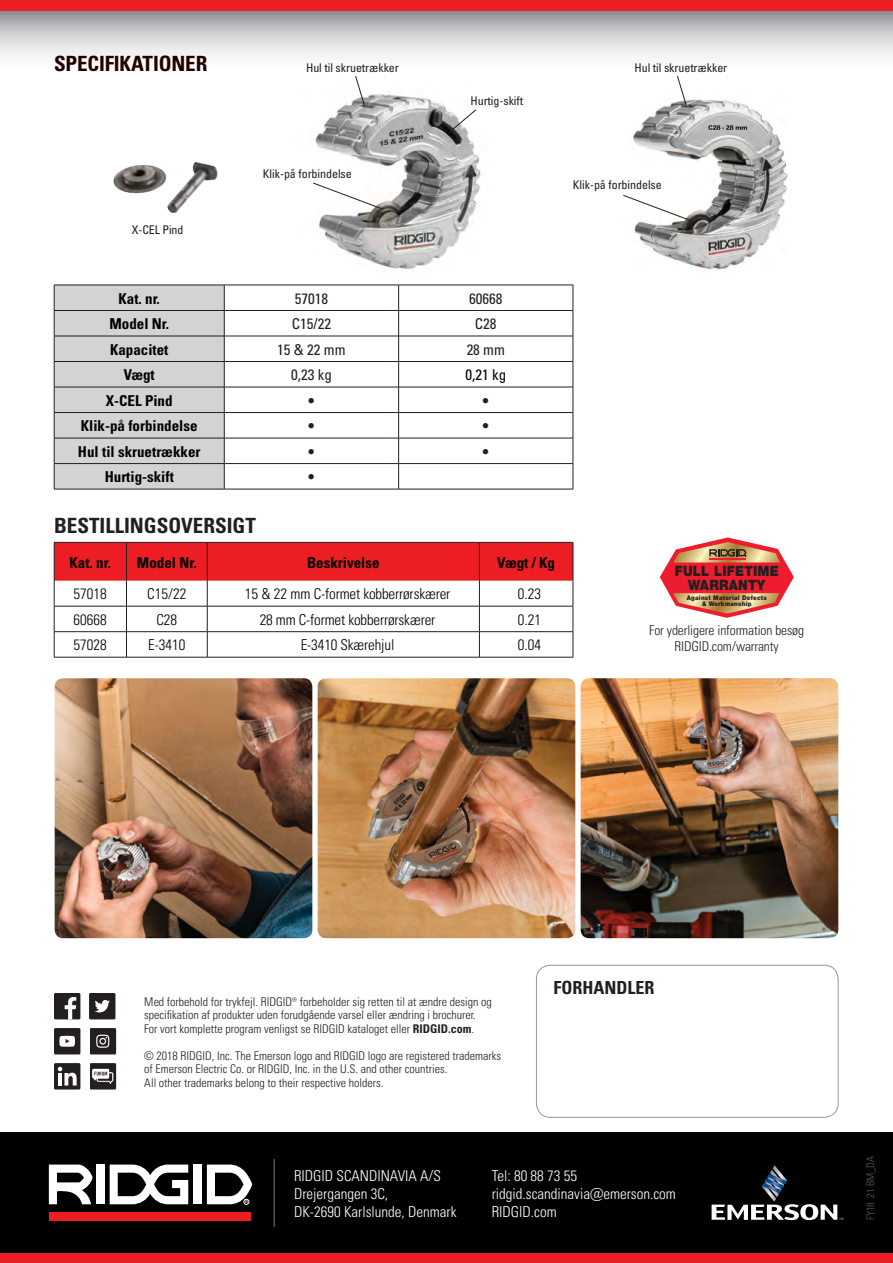
<style>
.page{position:relative;width:893px;height:1263px;background:#fff}
.page>*{position:absolute;margin:0;border:0;box-sizing:border-box;transform-origin:0 0}
.t1{font:21px "Univers LTCYR 67 Bold Cond";color:#231f20}
.t2{font:21px "Univers LTCYR 67 Bold Cond";letter-spacing:-.005em;color:#230000}
.t3{font:18px "Univers LTCYR 67 Bold Cond";color:#231f20}
.t4{font:15px "Univers LTCYR 67 Bold Cond";color:#000}
.t5{font:15px "Univers LTCYR 47 Light Cond";letter-spacing:-.01em;color:#000}
.t6{font:15px/18px "Univers LTCYR 47 Light Cond";color:#fff}
.t7{font:condensed 15px "Univers LTCYR 57";color:#231f20}
.t8{font:condensed 15px "Univers LTCYR 57";color:#000}
.t9{font:900 14.1px/14.1px "Helvetica Neue LT Com";letter-spacing:.02em;color:#231f20;text-align:center;scale:.9 1}
.t10{font:13.5px/16.2px "Univers LTCYR 47 Light Cond";letter-spacing:-.01em;color:#231f20;text-align:center}
.t11{font:12px/13.5px "Univers LTCYR 47 Light Cond";color:#231f20}
.t12{font:condensed 12px "Univers LTCYR 57";letter-spacing:-.005em;color:#231f20}
.t13{font:10.5px "Univers LTCYR 47 Light Cond";letter-spacing:-.01em;color:#58595b}
.t14{font:900 6.45px/6.4px "Helvetica Neue LT Com";letter-spacing:.04em;color:#231f20;text-align:center;scale:.9 1}
.s1{font-family:"Univers LTCYR 67 Bold Cond"}
</style>
<div class="page">
<div style="left:0;top:1133px;width:893px;height:120px;background:#000"></div>
<div style="left:0;top:1253px;width:893px;height:10px;background:#ed1d24"></div>
<hr style="left:274px;top:1159px;width:1px;height:68px;background:#515254">
<div style="left:49px;top:1212px;width:202px;height:8px;background:#ed1d24"></div>
<div style="left:96px;top:1164px;width:8px;height:40px;background:#fff"></div>
<div style="left:194px;top:1164px;width:8px;height:40px;background:#fff"></div>
<svg style="left:49px;top:1164px;width:44px;height:40px"></svg>
<svg style="left:110px;top:1164px;width:78px;height:40px"></svg>
<svg style="left:207px;top:1164px;width:45px;height:40px"></svg>
<svg style="left:712px;top:1165px;width:131px;height:55px"></svg>
<img style="left:318px;top:678px;width:257px;height:260px">
<img style="left:55px;top:678px;width:257px;height:260px">
<img style="left:581px;top:678px;width:257px;height:260px">
<div style="left:54px;top:993px;width:26px;height:26px;background:#231f20"></div>
<svg style="left:65px;top:997px;width:11px;height:22px"></svg>
<div style="left:90px;top:993px;width:25px;height:26px;background:#231f20"></div>
<svg style="left:95px;top:1000px;width:15px;height:12px"></svg>
<div style="left:54px;top:1028px;width:26px;height:26px;background:#231f20"></div>
<svg style="left:59px;top:1036px;width:16px;height:11px"></svg>
<div style="left:91px;top:1028px;width:25px;height:26px;background:#231f20"></div>
<svg style="left:96px;top:1035px;width:13px;height:13px"></svg>
<div style="left:54px;top:1063px;width:26px;height:26px;background:#231f20"></div>
<svg style="left:58px;top:1067px;width:19px;height:18px"></svg>
<div style="left:91px;top:1063px;width:25px;height:26px;background:#231f20"></div>
<svg style="left:92px;top:1069px;width:22px;height:15px"></svg>
<svg style="left:0;top:10px;width:893px;height:47px;background:#cac6c8"></svg>
<div style="left:0;top:0;width:893px;height:10px;background:#ed1d24"></div>
<img style="left:315px;top:94px;width:166px;height:175px">
<svg style="left:660px;top:537px;width:134px;height:81px"></svg>
<img style="left:633px;top:99px;width:155px;height:171px">
<img style="left:713px;top:125px;width:20px;height:5px">
<div style="left:536px;top:965px;width:302px;height:152px;border:1px solid #939598;border-radius:14px"></div>
<svg style="left:355px;top:76px;width:10px;height:30px"></svg>
<svg style="left:447px;top:109px;width:30px;height:25px"></svg>
<svg style="left:623px;top:194px;width:71px;height:28px"></svg>
<svg style="left:313px;top:182px;width:71px;height:28px"></svg>
<svg style="left:676px;top:76px;width:11px;height:30px"></svg>
<img style="left:113px;top:162px;width:105px;height:51px">
<svg style="left:54px;top:542px;width:520px;height:115px"></svg>
<hr style="left:54px;top:606px;width:72px;height:1px;background:#231f20">
<hr style="left:126px;top:606px;width:81px;height:1px;background:#231f20">
<hr style="left:207px;top:606px;width:272px;height:1px;background:#231f20">
<hr style="left:479px;top:606px;width:94px;height:1px;background:#231f20">
<hr style="left:54px;top:631px;width:72px;height:1px;background:#231f20">
<hr style="left:126px;top:631px;width:81px;height:1px;background:#231f20">
<hr style="left:207px;top:631px;width:272px;height:1px;background:#231f20">
<hr style="left:479px;top:631px;width:94px;height:1px;background:#231f20">
<hr style="left:54px;top:657px;width:72px;height:1px;background:#231f20">
<hr style="left:126px;top:657px;width:81px;height:1px;background:#231f20">
<hr style="left:207px;top:657px;width:272px;height:1px;background:#231f20">
<hr style="left:479px;top:657px;width:94px;height:1px;background:#231f20">
<div style="left:54px;top:286px;width:171px;height:203px;background:#d1d3d4"></div>
<svg style="left:398px;top:286px;width:1px;height:203px"></svg>
<svg style="left:573px;top:285px;width:1px;height:204px"></svg>
<hr style="left:54px;top:285px;width:170px;height:1px;background:#231f20">
<hr style="left:224px;top:285px;width:175px;height:1px;background:#231f20">
<hr style="left:399px;top:285px;width:174px;height:1px;background:#231f20">
<hr style="left:54px;top:310px;width:170px;height:1px;background:#231f20">
<hr style="left:224px;top:310px;width:175px;height:1px;background:#231f20">
<hr style="left:399px;top:310px;width:174px;height:1px;background:#231f20">
<hr style="left:54px;top:336px;width:170px;height:1px;background:#231f20">
<hr style="left:224px;top:336px;width:175px;height:1px;background:#231f20">
<hr style="left:399px;top:336px;width:174px;height:1px;background:#231f20">
<hr style="left:54px;top:361px;width:170px;height:1px;background:#231f20">
<hr style="left:224px;top:361px;width:175px;height:1px;background:#231f20">
<hr style="left:399px;top:361px;width:174px;height:1px;background:#231f20">
<hr style="left:54px;top:387px;width:170px;height:1px;background:#231f20">
<hr style="left:224px;top:387px;width:175px;height:1px;background:#231f20">
<hr style="left:399px;top:387px;width:174px;height:1px;background:#231f20">
<hr style="left:54px;top:412px;width:170px;height:1px;background:#231f20">
<hr style="left:224px;top:412px;width:175px;height:1px;background:#231f20">
<hr style="left:399px;top:412px;width:174px;height:1px;background:#231f20">
<hr style="left:54px;top:438px;width:170px;height:1px;background:#231f20">
<hr style="left:224px;top:438px;width:175px;height:1px;background:#231f20">
<hr style="left:399px;top:438px;width:174px;height:1px;background:#231f20">
<hr style="left:54px;top:463px;width:170px;height:1px;background:#231f20">
<hr style="left:224px;top:463px;width:175px;height:1px;background:#231f20">
<hr style="left:399px;top:463px;width:174px;height:1px;background:#231f20">
<hr style="left:54px;top:489px;width:170px;height:1px;background:#231f20">
<hr style="left:224px;top:489px;width:175px;height:1px;background:#231f20">
<hr style="left:399px;top:489px;width:174px;height:1px;background:#231f20">
<h1 class="t2" style="left:54px;top:50px;width:155px">SPECIFIKATIONER</h1>
<p class="t12" style="left:306px;top:60px;width:94px">Hul til skruetrækker</p>
<p class="t12" style="left:634px;top:60px;width:94px">Hul til skruetrækker</p>
<p class="t12" style="left:470px;top:93px;width:54px">Hurtig-skift</p>
<p class="t12" style="left:132px;top:222px;width:53px">X-CEL Pind</p>
<p class="t12" style="left:263px;top:167px;width:90px">Klik-på forbindelse</p>
<p class="t12" style="left:573px;top:177px;width:90px">Klik-på forbindelse</p>
<p class="t4" style="left:119px;top:289px;width:43px">Kat. nr.</p>
<p class="t7" style="left:295px;top:289px;width:35px">57018</p>
<p class="t7" style="left:469px;top:289px;width:35px">60668</p>
<p class="t4" style="left:109px;top:315px;width:61px">Model Nr.</p>
<p class="t7" style="left:292px;top:314px;width:41px">C15/22</p>
<p class="t7" style="left:475px;top:314px;width:23px">C28</p>
<p class="t4" style="left:110px;top:340px;width:60px">Kapacitet</p>
<p class="t7" style="left:277px;top:340px;width:70px">15 &amp; 22 mm</p>
<p class="t7" style="left:467px;top:340px;width:40px">28 mm</p>
<p class="t4" style="left:124px;top:366px;width:33px">Vægt</p>
<p class="t7" style="left:291px;top:365px;width:42px">0,23 kg</p>
<p class="t8" style="left:465px;top:365px;width:42px">0,21 kg</p>
<p class="t4" style="left:106px;top:391px;width:68px">X-CEL Pind</p>
<p class="t7" style="left:309px;top:391px;width:6px">•</p>
<p class="t7" style="left:483px;top:391px;width:6px">•</p>
<p class="t4" style="left:81px;top:417px;width:118px">Klik-på forbindelse</p>
<p class="t7" style="left:309px;top:416px;width:6px">•</p>
<p class="t7" style="left:483px;top:416px;width:6px">•</p>
<p class="t4" style="left:78px;top:442px;width:124px">Hul til skruetrækker</p>
<p class="t7" style="left:309px;top:442px;width:6px">•</p>
<p class="t7" style="left:483px;top:442px;width:6px">•</p>
<p class="t4" style="left:105px;top:468px;width:71px">Hurtig-skift</p>
<p class="t7" style="left:309px;top:467px;width:6px">•</p>
<h1 class="t1" style="left:54px;top:513px;width:203px">BESTILLINGSOVERSIGT</h1>
<p class="t4" style="left:70px;top:553px;width:43px">Kat. nr.</p>
<p class="t4" style="left:137px;top:553px;width:61px">Model Nr.</p>
<p class="t4" style="left:307px;top:553px;width:74px">Beskrivelse</p>
<p class="t4" style="left:497px;top:553px;width:59px">Vægt / Kg</p>
<p class="t5" style="left:74px;top:584px;width:35px">57018</p>
<p class="t5" style="left:147px;top:584px;width:41px">C15/22</p>
<p class="t5" style="left:245px;top:584px;width:207px">15 &amp; 22 mm C-formet kobberrørskærer</p>
<p class="t5" style="left:518px;top:584px;width:25px">0.23</p>
<p class="t5" style="left:74px;top:609px;width:35px">60668</p>
<p class="t5" style="left:156px;top:609px;width:22px">C28</p>
<p class="t5" style="left:260px;top:609px;width:177px">28 mm C-formet kobberrørskærer</p>
<p class="t5" style="left:518px;top:609px;width:25px">0.21</p>
<p class="t5" style="left:74px;top:635px;width:35px">57028</p>
<p class="t5" style="left:148px;top:635px;width:39px">E-3410</p>
<p class="t5" style="left:301px;top:635px;width:95px">E-3410 Skærehjul</p>
<p class="t5" style="left:518px;top:635px;width:25px">0.04</p>
<p class="t9" style="left:675px;top:564px;width:117px">FULL LIFETIME<br>WARRANTY</p>
<p class="t14" style="left:687px;top:594px;width:90px">Against Material Defects &amp; Workmanship</p>
<p class="t10" style="left:649px;top:622px;width:156px">For yderligere information besøg<br>RIDGID.com/warranty</p>
<p class="t11" style="left:144px;top:994px;width:349px">Med forbehold for trykfejl. RIDGID® forbeholder sig retten til at ændre design og specifikation af produkter uden forudgående varsel eller ændring i brochurer.<br>For vort komplette program venligst se RIDGID kataloget eller <span class="s1">RIDGID.com</span>.</p>
<p class="t11" style="left:144px;top:1048px;width:358px">© 2018 RIDGID, Inc. The Emerson logo and RIDGID logo are registered trademarks of Emerson Electric Co. or RIDGID, Inc. in the U.S. and other countries.<br>All other trademarks belong to their respective holders.</p>
<h2 class="t3" style="left:553px;top:977px;width:102px">FORHANDLER</h2>
<p class="t6" style="left:294px;top:1166px;width:164px">RIDGID SCANDINAVIA A/S<br>Drejergangen 3C,<br>DK-2690 Karlslunde, Denmark</p>
<p class="t6" style="left:492px;top:1166px;width:186px">Tel: 80 88 73 55 ridgid.scandinavia@emerson.com<br>RIDGID.com</p>
<p class="t13" style="left:863px;top:1220px;width:65px;rotate:-90deg">FY18 21 BM_DA</p>
</div>
